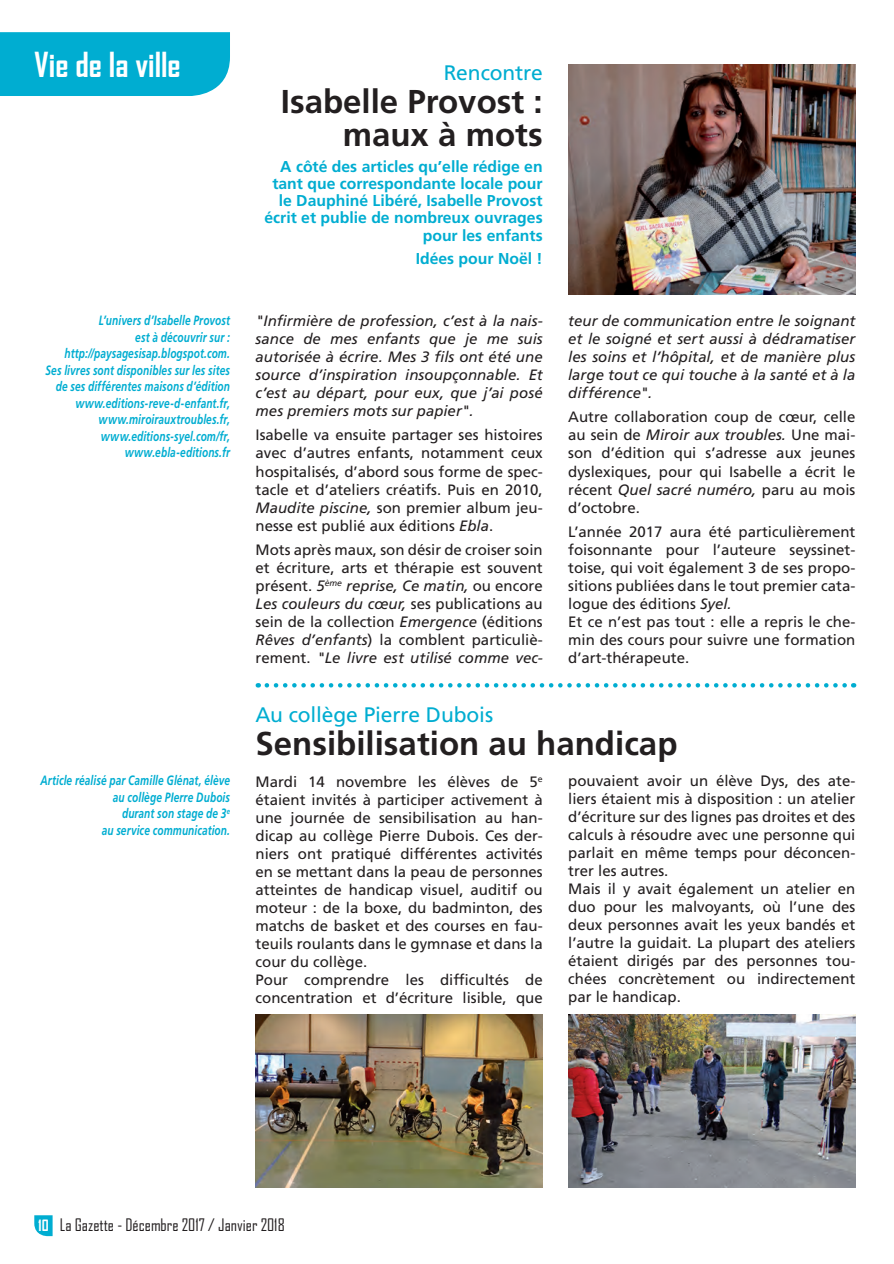
<style>
.page{position:relative;width:894px;height:1264px;background:#fff}
.page>*{position:absolute;margin:0;border:0;box-sizing:border-box;transform-origin:0 0}
.t1{font:700 33px/33px "Frutiger LT Std";color:#231f20;text-align:right}
.t2{font:700 33px "Agency FB";color:#fff}
.t3{font:21px "Frutiger LT Std";letter-spacing:-.01em;color:#00add1}
.t4{font:16.5px "Agency FB";color:#231f20}
.t5{font:700 15.75px/17.2px "Frutiger LT Std";color:#00add1;text-align:right}
.t6{font:15px/18px "Frutiger LT Std";color:#231f20}
.t7{font:italic 15px/18px "Frutiger LT Std";color:#231f20;text-align:justify}
.t8{font:italic 700 13.5px/16.5px "Frutiger LT Std";letter-spacing:.01em;color:#00add1;text-align:right;scale:.75 1}
.s1{font-style:italic}
.s2{font-weight:700;font-size:15px;color:#fff}
</style>
<div class="page">
<div style="left:0;top:32px;width:230px;height:64px;background:#00add1"></div>
<svg style="left:34px;top:1215px;width:19px;height:20px"></svg>
<img style="left:568px;top:1014px;width:287px;height:173px">
<img style="left:255px;top:1014px;width:287px;height:173px">
<img style="left:568px;top:64px;width:287px;height:230px">
<svg style="left:267px;top:683px;width:587px;height:4px"></svg>
<h1 class="t2" style="left:34px;top:44px;width:148px">Vie de la ville</h1>
<p class="t8" style="left:46px;top:312px;width:247px">L’univers d’Isabelle Provost<br>est à découvrir sur : http://paysagesisap.blogspot.com.<br>Ses livres sont disponibles sur les sites de ses différentes maisons d’édition www.editions-reve-d-enfant.fr, www.miroirauxtroubles.fr, www.editions-syel.com/fr, www.ebla-editions.fr</p>
<p class="t8" style="left:40px;top:772px;width:254px">Article réalisé par Camille Glénat, élève au collège PIerre Dubois<br>durant son stage de 3<sup>e<br></sup>au service communication.</p>
<h2 class="t3" style="left:443px;top:60px;width:100px">Rencontre</h2>
<h1 class="t1" style="left:281px;top:85px;width:263px">Isabelle Provost : maux à mots</h1>
<p class="t5" style="left:264px;top:158px;width:280px">A côté des articles qu’elle rédige en tant que correspondante locale pour le Dauphiné Libéré, Isabelle Provost écrit et publie de nombreux ouvrages pour les enfants</p>
<p class="t5" style="left:415px;top:250px;width:128px">Idées pour Noël !</p>
<p class="t7" style="left:255px;top:312px;width:289px">"Infirmière de profession, c’est à la nais&shy;sance de mes enfants que je me suis autorisée à écrire. Mes 3 fils ont été une source d’inspiration insoupçonnable. Et c’est au départ, pour eux, que j’ai posé mes premiers mots sur papier".</p>
<p class="t6" style="left:255px;top:426px;width:289px;text-align:justify">Isabelle va ensuite partager ses histoires avec d’autres enfants, notamment ceux hospitalisés, d’abord sous forme de spec&shy;tacle et d’ateliers créatifs. Puis en 2010, <span class="s1">Maudite piscine,</span> son premier album jeu&shy;nesse est publié aux éditions <span class="s1">Ebla</span>.</p>
<p class="t6" style="left:255px;top:540px;width:289px;text-align:justify">Mots après maux, son désir de croiser soin et écriture, arts et thérapie est souvent présent. <span class="s1">5</span><sup>ème</sup> <span class="s1">reprise, Ce matin,</span> ou encore <span class="s1">Les couleurs du cœur,</span> ses publications au sein de la collection <span class="s1">Emergence</span> (éditions <span class="s1">Rêves d’enfants</span>) la comblent particuliè&shy;rement. <span class="s1">"Le livre est utilisé comme vec-</span></p>
<p class="t7" style="left:568px;top:312px;width:288px">teur de communication entre le soignant et le soigné et sert aussi à dédramatiser les soins et l’hôpital, et de manière plus large tout ce qui touche à la santé et à la différence".</p>
<p class="t6" style="left:568px;top:408px;width:289px;text-align:justify">Autre collaboration coup de cœur, celle au sein de <span class="s1">Miroir aux troubles.</span> Une mai&shy;son d’édition qui s’adresse aux jeunes dyslexiques, pour qui Isabelle a écrit le récent <span class="s1">Quel sacré numéro,</span> paru au mois d’octobre.</p>
<p class="t6" style="left:568px;top:522px;width:289px">L’année 2017 aura été particulièrement foisonnante pour l’auteure seyssinet&shy;toise, qui voit également 3 de ses propo&shy;sitions publiées dans le tout premier cata&shy;logue des éditions <span class="s1">Syel.<br></span>Et ce n’est pas tout : elle a repris le che&shy;min des cours pour suivre une formation d’art-thérapeute.</p>
<h2 class="t3" style="left:255px;top:702px;width:239px">Au collège Pierre Dubois</h2>
<h1 class="t1" style="left:255px;top:727px;width:423px">Sensibilisation au handicap</h1>
<p class="t6" style="left:255px;top:772px;width:289px">Mardi 14 novembre les élèves de 5<sup>e </sup>étaient invités à participer activement à une journée de sensibilisation au han&shy;dicap au collège Pierre Dubois. Ces der&shy;niers ont pratiqué différentes activités en se mettant dans la peau de personnes atteintes de handicap visuel, auditif ou moteur : de la boxe, du badminton, des matchs de basket et des courses en fau&shy;teuils roulants dans le gymnase et dans la cour du collège.<br>Pour comprendre les difficultés de concentration et d’écriture lisible, que</p>
<p class="t6" style="left:568px;top:771px;width:289px">pouvaient avoir un élève Dys, des ate&shy;liers étaient mis à disposition : un atelier d’écriture sur des lignes pas droites et des calculs à résoudre avec une personne qui parlait en même temps pour déconcen&shy;trer les autres.<br>Mais il y avait également un atelier en duo pour les malvoyants, où l’une des deux personnes avait les yeux bandés et l’autre la guidait. La plupart des ateliers étaient dirigés par des personnes tou&shy;chées concrètement ou indirectement par le handicap.</p>
<p class="t4" style="left:38px;top:1214px;width:248px"><span class="s2">10</span> La Gazette - Décembre 2017 / Janvier 2018</p>
</div>
